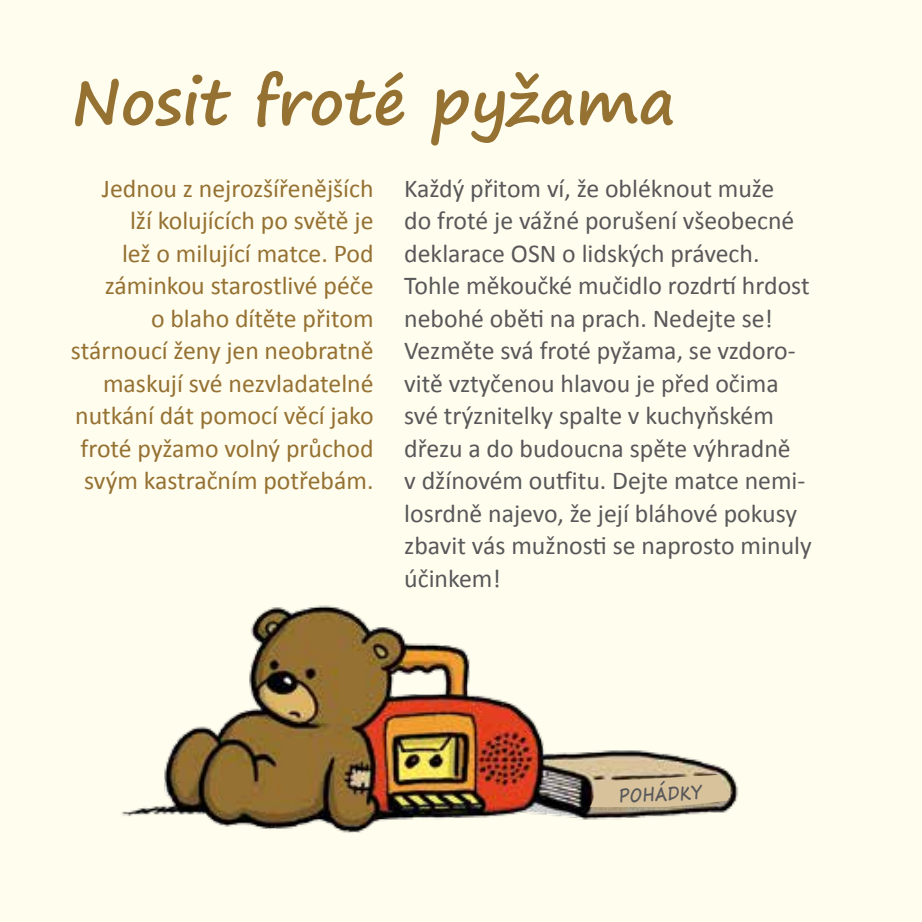
<style>
.page{position:relative;width:922px;height:922px;background:#fff}
.page>*{position:absolute;margin:0;border:0;box-sizing:border-box;transform-origin:0 0}
.t1{font:700 62.5px "Segoe Print";color:#957132}
.t2{font:25.75px/32.5px "Calibri";color:#58585a}
.t3{font:25.75px/32.5px "Calibri";color:#957132;text-align:right}
.t4{font:700 18.75px "Segoe Print";color:#58585a;scale:.8 1}
</style>
<div class="page">
<div style="left:0;top:0;width:921px;height:921px;background:#fffdee"></div>
<img style="left:121px;top:605px;width:617px;height:228px">
<svg style="left:590px;top:774px;width:139px;height:32px;background:#c8b490"></svg>
<h1 class="t1" style="left:71px;top:45px;width:605px">Nosit froté pyžama</h1>
<p class="t3" style="left:71px;top:171px;width:304px">Jednou z nejrozšířenějších<br>lží kolujících po světě je<br>lež o milující matce. Pod záminkou starostlivé péče<br>o blaho dítěte přitom stárnoucí ženy jen neobratně maskují své nezvladatelné nutkání dát pomocí věcí jako froté pyžamo volný průchod svým kastračním potřebám.</p>
<p class="t2" style="left:404px;top:171px;width:409px">Každý přitom ví, že obléknout muže<br>do froté je vážné porušení všeobecné deklarace OSN o lidských právech.<br>Tohle měkoučké mučidlo rozdrtí hrdost nebohé oběti na prach. Nedejte se!<br>Vezměte svá froté pyžama, se vzdoro&shy;vitě vztyčenou hlavou je před očima své trýznitelky spalte v kuchyňském dřezu a do budoucna spěte výhradně<br>v džínovém outfitu. Dejte matce nemi&shy;losrdně najevo, že její bláhové pokusy zbavit vás mužnosti se naprosto minuly účinkem!</p>
<p class="t4" style="left:618px;top:778px;width:105px;rotate:-2deg">Pohá dky</p>
</div>
